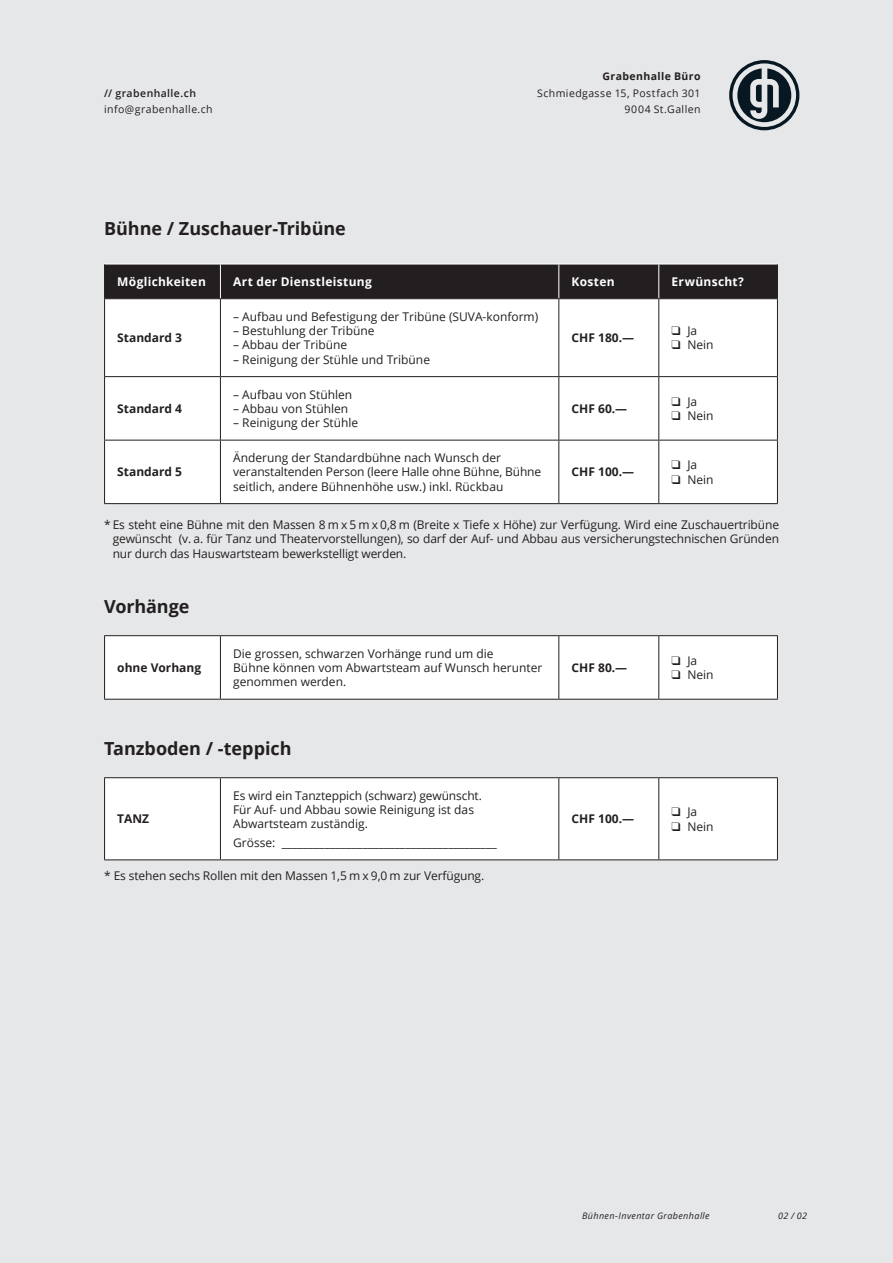
<style>
.page{position:relative;width:893px;height:1263px;background:#e6e7e9}
.page>*{position:absolute;margin:0;border:0;box-sizing:border-box;transform-origin:0 0}
.t1{font:700 18px "Open Sans";letter-spacing:-.005em;color:#231f20}
.t2{font:12px/14.4px "Open Sans";color:#231f20}
.t3{font:700 12px "Open Sans";color:#231f20}
.t4{font:700 12px "Open Sans";letter-spacing:.025em;color:#fff}
.t5{font:10.5px/16.5px "Open Sans";letter-spacing:.04em;color:#231f20;text-align:right}
.t6{font:600 10.5px "Open Sans";letter-spacing:.04em;color:#231f20}
.t7{font:700 10.5px "Open Sans";letter-spacing:.035em;color:#231f20}
.t8{font:italic 9px "Open Sans";letter-spacing:.04em;color:#231f20}
</style>
<div class="page">
<svg style="left:729px;top:60px;width:70px;height:70px"></svg>
<div style="left:105px;top:265px;width:672px;height:33px;background:#231f20"></div>
<div style="left:105px;top:299px;width:672px;height:204px;background:#fff"></div>
<hr style="left:104px;top:264px;width:116px;height:1px;background:#fff">
<hr style="left:220px;top:264px;width:339px;height:1px;background:#fff">
<hr style="left:220px;top:264px;width:1px;height:34px;background:#fff">
<hr style="left:559px;top:264px;width:100px;height:1px;background:#fff">
<hr style="left:558px;top:264px;width:1px;height:34px;background:#fff">
<hr style="left:659px;top:264px;width:119px;height:1px;background:#fff">
<hr style="left:658px;top:264px;width:1px;height:34px;background:#fff">
<hr style="left:104px;top:299px;width:1px;height:77px;background:#231f20">
<hr style="left:220px;top:298px;width:339px;height:1px;background:#231f20">
<hr style="left:220px;top:299px;width:1px;height:77px;background:#231f20">
<hr style="left:559px;top:298px;width:100px;height:1px;background:#231f20">
<hr style="left:558px;top:299px;width:1px;height:77px;background:#231f20">
<hr style="left:559px;top:376px;width:100px;height:1px;background:#231f20">
<hr style="left:558px;top:377px;width:1px;height:63px;background:#231f20">
<hr style="left:559px;top:440px;width:100px;height:1px;background:#231f20">
<hr style="left:558px;top:440px;width:1px;height:63px;background:#231f20">
<hr style="left:659px;top:298px;width:119px;height:1px;background:#231f20">
<hr style="left:658px;top:299px;width:1px;height:77px;background:#231f20">
<hr style="left:777px;top:299px;width:1px;height:77px;background:#231f20">
<hr style="left:658px;top:377px;width:1px;height:63px;background:#231f20">
<hr style="left:658px;top:440px;width:1px;height:63px;background:#231f20">
<hr style="left:104px;top:376px;width:116px;height:1px;background:#231f20">
<hr style="left:104px;top:377px;width:1px;height:63px;background:#231f20">
<hr style="left:220px;top:376px;width:339px;height:1px;background:#231f20">
<hr style="left:220px;top:377px;width:1px;height:63px;background:#231f20">
<hr style="left:559px;top:503px;width:100px;height:1px;background:#231f20">
<hr style="left:659px;top:376px;width:119px;height:1px;background:#231f20">
<hr style="left:777px;top:377px;width:1px;height:63px;background:#231f20">
<hr style="left:104px;top:440px;width:116px;height:1px;background:#231f20">
<hr style="left:104px;top:440px;width:1px;height:63px;background:#231f20">
<hr style="left:220px;top:440px;width:339px;height:1px;background:#231f20">
<hr style="left:220px;top:440px;width:1px;height:63px;background:#231f20">
<hr style="left:659px;top:440px;width:119px;height:1px;background:#231f20">
<hr style="left:777px;top:440px;width:1px;height:63px;background:#231f20">
<hr style="left:104px;top:264px;width:1px;height:34px;background:#231f20">
<hr style="left:104px;top:298px;width:116px;height:1px;background:#231f20">
<hr style="left:104px;top:503px;width:116px;height:1px;background:#231f20">
<hr style="left:220px;top:503px;width:339px;height:1px;background:#231f20">
<hr style="left:659px;top:503px;width:119px;height:1px;background:#231f20">
<hr style="left:777px;top:264px;width:1px;height:34px;background:#231f20">
<div style="left:105px;top:636px;width:672px;height:63px;background:#fff"></div>
<hr style="left:104px;top:636px;width:1px;height:63px;background:#231f20">
<hr style="left:220px;top:635px;width:339px;height:1px;background:#231f20">
<hr style="left:220px;top:636px;width:1px;height:63px;background:#231f20">
<hr style="left:559px;top:635px;width:100px;height:1px;background:#231f20">
<hr style="left:558px;top:636px;width:1px;height:63px;background:#231f20">
<hr style="left:559px;top:699px;width:100px;height:1px;background:#231f20">
<hr style="left:659px;top:635px;width:119px;height:1px;background:#231f20">
<hr style="left:658px;top:636px;width:1px;height:63px;background:#231f20">
<hr style="left:777px;top:636px;width:1px;height:63px;background:#231f20">
<hr style="left:104px;top:699px;width:116px;height:1px;background:#231f20">
<hr style="left:220px;top:699px;width:339px;height:1px;background:#231f20">
<hr style="left:659px;top:699px;width:119px;height:1px;background:#231f20">
<hr style="left:104px;top:635px;width:116px;height:1px;background:#231f20">
<div style="left:105px;top:778px;width:672px;height:81px;background:#fff"></div>
<hr style="left:104px;top:778px;width:1px;height:81px;background:#231f20">
<hr style="left:220px;top:777px;width:339px;height:1px;background:#231f20">
<hr style="left:220px;top:778px;width:1px;height:81px;background:#231f20">
<hr style="left:559px;top:777px;width:100px;height:1px;background:#231f20">
<hr style="left:558px;top:778px;width:1px;height:81px;background:#231f20">
<hr style="left:559px;top:859px;width:100px;height:1px;background:#231f20">
<hr style="left:659px;top:777px;width:119px;height:1px;background:#231f20">
<hr style="left:658px;top:778px;width:1px;height:81px;background:#231f20">
<hr style="left:777px;top:778px;width:1px;height:81px;background:#231f20">
<hr style="left:104px;top:859px;width:116px;height:1px;background:#231f20">
<hr style="left:220px;top:859px;width:339px;height:1px;background:#231f20">
<hr style="left:659px;top:859px;width:119px;height:1px;background:#231f20">
<hr style="left:104px;top:777px;width:116px;height:1px;background:#231f20">
<p class="t6" style="left:104px;top:86px;width:93px">// grabenhalle.ch</p>
<p class="t5" style="left:104px;top:101px;width:110px">info@grabenhalle.ch</p>
<h1 class="t1" style="left:104px;top:216px;width:243px">Bühne / Zuschauer-Tribüne</h1>
<p class="t7" style="left:603px;top:69px;width:99px">Grabenhalle Büro</p>
<p class="t5" style="left:537px;top:84px;width:165px">Schmiedgasse 15, Postfach 301<br>9004 St.Gallen</p>
<p class="t4" style="left:117px;top:273px;width:90px">Möglichkeiten</p>
<p class="t4" style="left:233px;top:273px;width:140px">Art der Dienstleistung</p>
<p class="t4" style="left:572px;top:273px;width:45px">Kosten</p>
<p class="t4" style="left:672px;top:273px;width:74px">Erwünscht?</p>
<p class="t3" style="left:117px;top:329px;width:66px">Standard 3</p>
<p class="t2" style="left:233px;top:309px;width:307px">– Aufbau und Befestigung der Tribüne (SUVA-konform)</p>
<p class="t2" style="left:233px;top:323px;width:143px">– Bestuhlung der Tribüne</p>
<p class="t2" style="left:233px;top:338px;width:116px">– Abbau der Tribüne</p>
<p class="t2" style="left:233px;top:352px;width:198px">– Reinigung der Stühle und Tribüne</p>
<p class="t3" style="left:572px;top:329px;width:64px">CHF 180.—</p>
<p class="t2" style="left:672px;top:323px;width:27px">❑ Ja</p>
<p class="t2" style="left:672px;top:338px;width:43px">❑ Nein</p>
<p class="t3" style="left:117px;top:400px;width:66px">Standard 4</p>
<p class="t2" style="left:233px;top:387px;width:121px">– Aufbau von Stühlen</p>
<p class="t2" style="left:233px;top:401px;width:117px">– Abbau von Stühlen</p>
<p class="t2" style="left:233px;top:415px;width:127px">– Reinigung der Stühle</p>
<p class="t3" style="left:572px;top:400px;width:57px">CHF 60.—</p>
<p class="t2" style="left:672px;top:394px;width:27px">❑ Ja</p>
<p class="t2" style="left:672px;top:408px;width:43px">❑ Nein</p>
<p class="t3" style="left:117px;top:464px;width:66px">Standard 5</p>
<p class="t2" style="left:233px;top:450px;width:310px">Änderung der Standardbühne nach Wunsch der veranstaltenden Person (leere Halle ohne Bühne, Bühne seitlich, andere Bühnenhöhe usw.) inkl. Rückbau</p>
<p class="t3" style="left:572px;top:464px;width:64px">CHF 100.—</p>
<p class="t2" style="left:672px;top:457px;width:27px">❑ Ja</p>
<p class="t2" style="left:672px;top:472px;width:43px">❑ Nein</p>
<p class="t2" style="left:113px;top:517px;width:668px;text-align:justify;text-indent:-9px">* Es steht eine Bühne mit den Massen 8 m x 5 m x 0,8 m (Breite x Tiefe x Höhe) zur Verfügung. Wird eine Zuschauertribüne gewünscht (v. a. für Tanz und Theatervorstellungen), so darf der Auf- und Abbau aus versicherungstechnischen Gründen nur durch das Hauswartsteam bewerkstelligt werden.</p>
<h1 class="t1" style="left:104px;top:593px;width:87px">Vorhänge</h1>
<p class="t3" style="left:117px;top:659px;width:85px">ohne Vorhang</p>
<p class="t2" style="left:233px;top:646px;width:311px">Die grossen, schwarzen Vorhänge rund um die<br>Bühne können vom Abwartsteam auf Wunsch herunter genommen werden.</p>
<h1 class="t1" style="left:104px;top:735px;width:189px">Tanzboden / -teppich</h1>
<p class="t3" style="left:117px;top:810px;width:33px">TANZ</p>
<p class="t2" style="left:233px;top:788px;width:250px">Es wird ein Tanzteppich (schwarz) gewünscht.<br>Für Auf- und Abbau sowie Reinigung ist das<br>Abwartsteam zuständig.</p>
<p class="t2" style="left:233px;top:835px;width:265px">Grösse: ________________________________________</p>
<p class="t2" style="left:104px;top:868px;width:382px">* Es stehen sechs Rollen mit den Massen 1,5 m x 9,0 m zur Verfügung.</p>
<p class="t3" style="left:572px;top:659px;width:57px">CHF 80.—</p>
<p class="t3" style="left:572px;top:810px;width:64px">CHF 100.—</p>
<p class="t2" style="left:672px;top:653px;width:27px">❑ Ja</p>
<p class="t2" style="left:672px;top:667px;width:43px">❑ Nein</p>
<p class="t2" style="left:672px;top:804px;width:27px">❑ Ja</p>
<p class="t2" style="left:672px;top:819px;width:43px">❑ Nein</p>
<p class="t8" style="left:582px;top:1209px;width:129px">Bühnen-Inventar Grabenhalle</p>
<p class="t8" style="left:778px;top:1209px;width:30px">02 / 02</p>
</div>
